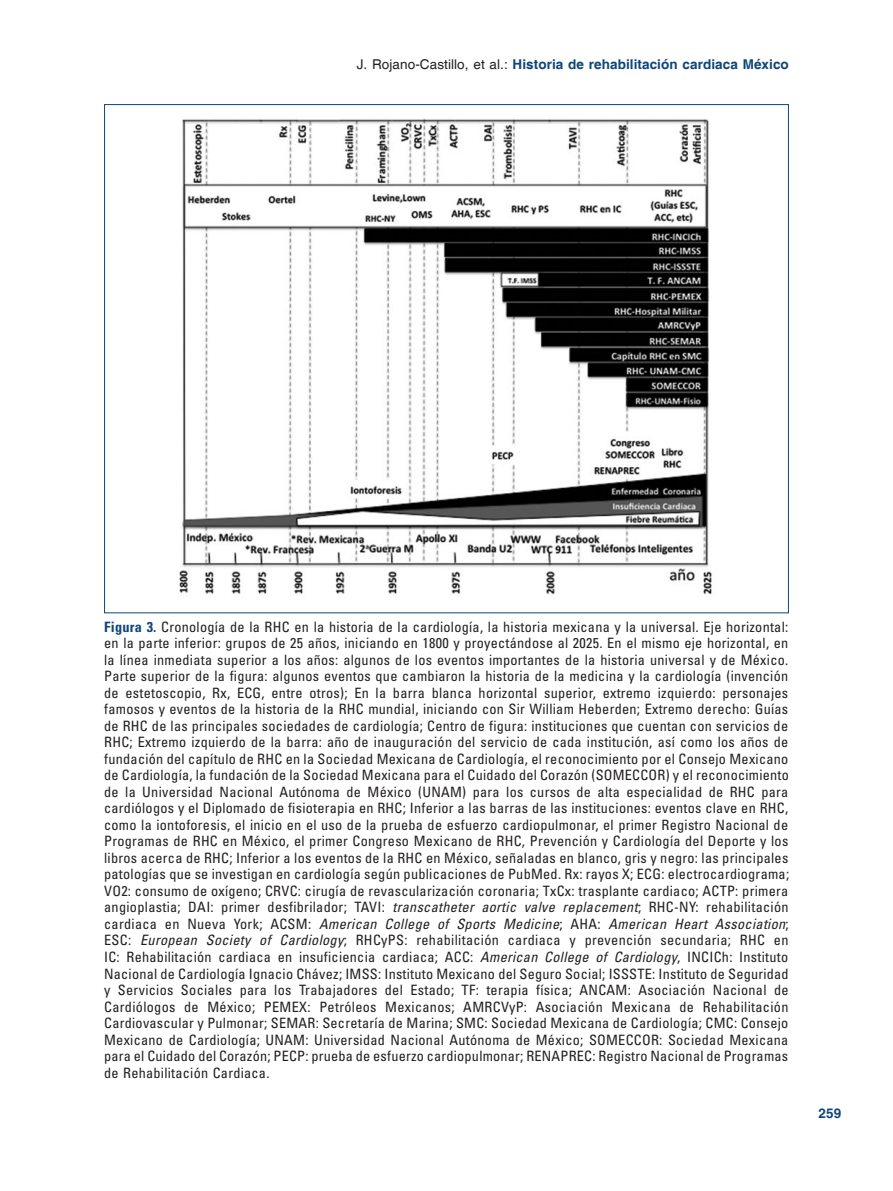
<style>
.page{position:relative;width:893px;height:1191px;background:#fff}
.page>*{position:absolute;margin:0;border:0;box-sizing:border-box;transform-origin:0 0}
.t1{font:condensed 14.25px/16.5px "Univers LT Std";letter-spacing:.02em;color:#231f20;text-align:justify}
.t2{font:700 13.5px "Helvetica";letter-spacing:.005em;color:#0f4578}
.t3{font:700 13.5px "Helvetica LT Std";color:#0f4578}
.s1{font-weight:400;color:#231f20}
.s2{font-weight:700;color:#0f4578}
.s3{font-style:italic}
</style>
<div class="page">
<img style="left:179px;top:118px;width:533px;height:477px">
<p class="t2" style="left:357px;top:56px;width:434px"><span class="s1">J. Rojano-Castillo, et al.:</span> Historia de rehabilitación cardiaca México</p>
<p class="t1" style="left:104px;top:618px;width:686px"><span class="s2">Figura 3.</span> Cronología de la RHC en la historia de la cardiología, la historia mexicana y la universal. Eje horizontal: en la parte inferior: grupos de 25 años, iniciando en 1800 y proyectándose al 2025. En el mismo eje horizontal, en la línea inmediata superior a los años: algunos de los eventos importantes de la historia universal y de México.<br>Parte superior de la figura: algunos eventos que cambiaron la historia de la medicina y la cardiología (invención de estetoscopio, Rx, ECG, entre otros); En la barra blanca horizontal superior, extremo izquierdo: personajes famosos y eventos de la historia de la RHC mundial, iniciando con Sir William Heberden; Extremo derecho: Guías de RHC de las principales sociedades de cardiología; Centro de figura: instituciones que cuentan con servicios de RHC; Extremo izquierdo de la barra: año de inauguración del servicio de cada institución, así como los años de fundación del capítulo de RHC en la Sociedad Mexicana de Cardiología, el reconocimiento por el Consejo Mexicano de Cardiología, la fundación de la Sociedad Mexicana para el Cuidado del Corazón (SOMECCOR) y el reconocimiento de la Universidad Nacional Autónoma de México (UNAM) para los cursos de alta especialidad de RHC para cardiólogos y el Diplomado de fisioterapia en RHC; Inferior a las barras de las instituciones: eventos clave en RHC, como la iontoforesis, el inicio en el uso de la prueba de esfuerzo cardiopulmonar, el primer Registro Nacional de Programas de RHC en México, el primer Congreso Mexicano de RHC, Prevención y Cardiología del Deporte y los libros acerca de RHC; Inferior a los eventos de la RHC en México, señaladas en blanco, gris y negro: las principales patologías que se investigan en cardiología según publicaciones de PubMed. Rx: rayos X; ECG: electrocardiograma; VO2: consumo de oxígeno; CRVC: cirugía de revascularización coronaria; TxCx: trasplante cardiaco; ACTP: primera angioplastia; DAI: primer desfibrilador; TAVI: <span class="s3">transcatheter aortic valve replacement</span>; RHC-NY: rehabilitación cardiaca en Nueva York; ACSM: <span class="s3">American College of Sports Medicine</span>; AHA: <span class="s3">American Heart Association</span>; ESC: <span class="s3">European Society of Cardiology</span>; RHCyPS: rehabilitación cardiaca y prevención secundaria; RHC en IC: Rehabilitación cardiaca en insuficiencia cardiaca; ACC: <span class="s3">American College of Cardiology</span>, INCICh: Instituto Nacional de Cardiología Ignacio Chávez; IMSS: Instituto Mexicano del Seguro Social; ISSSTE: Instituto de Seguridad y Servicios Sociales para los Trabajadores del Estado; TF: terapia física; ANCAM: Asociación Nacional de Cardiólogos de México; PEMEX: Petróleos Mexicanos; AMRCVyP: Asociación Mexicana de Rehabilitación Cardiovascular y Pulmonar; SEMAR: Secretaría de Marina; SMC: Sociedad Mexicana de Cardiología; CMC: Consejo Mexicano de Cardiología; UNAM: Universidad Nacional Autónoma de México; SOMECCOR: Sociedad Mexicana para el Cuidado del Corazón; PECP: prueba de esfuerzo cardiopulmonar; RENAPREC: Registro Nacional de Programas de Rehabilitación Cardiaca.</p>
<p class="t3" style="left:819px;top:1104px;width:24px">259</p>
</div>
